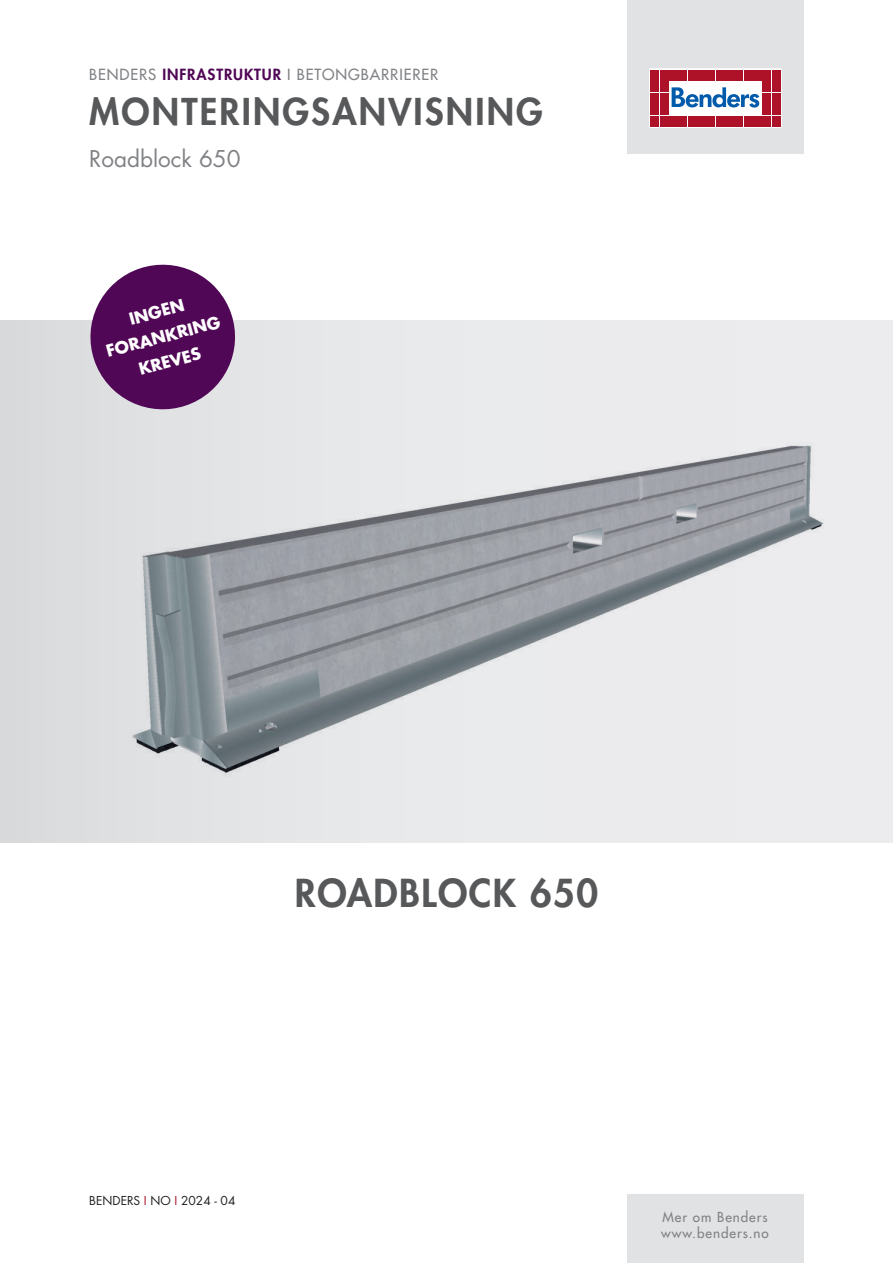
<style>
.page{position:relative;width:893px;height:1263px;background:#fff}
.page>*{position:absolute;margin:0;border:0;box-sizing:border-box;transform-origin:0 0}
.t1{font:800 37.5px "Futura Std";letter-spacing:.04em;color:#57585a}
.t2{font:800 36px "Futura Std";letter-spacing:.06em;color:#57585a}
.t3{font:22.5px "Futura Std";color:#808285}
.t4{font:700 16.2px/25.5px "Futura Std";color:#fff;text-align:center}
.t5{font:500 15px "Futura Std";letter-spacing:.06em;color:#808285}
.t6{font:500 13.5px/16.2px "Futura Std";letter-spacing:.07em;color:#808285}
.t7{font:12px "Futura Std";color:#231f20}
.s1{font-weight:800;color:#500755}
.s2{color:#ae1229}
</style>
<div class="page">
<div style="left:627px;top:0;width:177px;height:153px;background:#e1e2e4"></div>
<svg style="left:651px;top:71px;width:128px;height:55px;background:#eed1d5"></svg>
<div style="left:649px;top:69px;width:132px;height:59px;border:1px solid #fff"></div>
<div style="left:651px;top:70px;width:8px;height:10px;background:#ae1229"></div>
<div style="left:660px;top:70px;width:8px;height:10px;background:#ae1229"></div>
<div style="left:651px;top:81px;width:8px;height:11px;background:#ae1229"></div>
<div style="left:660px;top:81px;width:8px;height:11px;background:#ae1229"></div>
<div style="left:651px;top:93px;width:8px;height:10px;background:#ae1229"></div>
<div style="left:660px;top:93px;width:8px;height:10px;background:#ae1229"></div>
<div style="left:651px;top:104px;width:8px;height:11px;background:#ae1229"></div>
<div style="left:660px;top:104px;width:8px;height:11px;background:#ae1229"></div>
<div style="left:651px;top:116px;width:8px;height:10px;background:#ae1229"></div>
<div style="left:660px;top:116px;width:8px;height:10px;background:#ae1229"></div>
<div style="left:669px;top:70px;width:8px;height:10px;background:#ae1229"></div>
<div style="left:679px;top:70px;width:8px;height:10px;background:#ae1229"></div>
<div style="left:688px;top:70px;width:8px;height:10px;background:#ae1229"></div>
<div style="left:697px;top:70px;width:9px;height:10px;background:#ae1229"></div>
<div style="left:707px;top:70px;width:8px;height:10px;background:#ae1229"></div>
<div style="left:716px;top:70px;width:8px;height:10px;background:#ae1229"></div>
<div style="left:725px;top:70px;width:9px;height:10px;background:#ae1229"></div>
<div style="left:735px;top:70px;width:8px;height:10px;background:#ae1229"></div>
<div style="left:744px;top:70px;width:8px;height:10px;background:#ae1229"></div>
<div style="left:753px;top:70px;width:9px;height:10px;background:#ae1229"></div>
<div style="left:669px;top:116px;width:8px;height:10px;background:#ae1229"></div>
<div style="left:679px;top:116px;width:8px;height:10px;background:#ae1229"></div>
<div style="left:688px;top:116px;width:8px;height:10px;background:#ae1229"></div>
<div style="left:697px;top:116px;width:9px;height:10px;background:#ae1229"></div>
<div style="left:707px;top:116px;width:8px;height:10px;background:#ae1229"></div>
<div style="left:716px;top:116px;width:8px;height:10px;background:#ae1229"></div>
<div style="left:725px;top:116px;width:9px;height:10px;background:#ae1229"></div>
<div style="left:735px;top:116px;width:8px;height:10px;background:#ae1229"></div>
<div style="left:744px;top:116px;width:8px;height:10px;background:#ae1229"></div>
<div style="left:753px;top:116px;width:9px;height:10px;background:#ae1229"></div>
<div style="left:763px;top:70px;width:8px;height:10px;background:#ae1229"></div>
<div style="left:772px;top:70px;width:8px;height:10px;background:#ae1229"></div>
<div style="left:763px;top:81px;width:8px;height:11px;background:#ae1229"></div>
<div style="left:772px;top:81px;width:8px;height:11px;background:#ae1229"></div>
<div style="left:763px;top:93px;width:8px;height:10px;background:#ae1229"></div>
<div style="left:772px;top:93px;width:8px;height:10px;background:#ae1229"></div>
<div style="left:763px;top:104px;width:8px;height:11px;background:#ae1229"></div>
<div style="left:772px;top:104px;width:8px;height:11px;background:#ae1229"></div>
<div style="left:763px;top:116px;width:8px;height:10px;background:#ae1229"></div>
<div style="left:772px;top:116px;width:8px;height:10px;background:#ae1229"></div>
<svg style="left:672px;top:87px;width:87px;height:21px;background:#90b6d9"></svg>
<div style="left:627px;top:1195px;width:177px;height:68px;background:#e1e2e4"></div>
<div style="left:0;top:320px;width:893px;height:523px;background:linear-gradient(to right,#dedfe1,#f0f0f1)"></div>
<img style="left:32px;top:320px;width:851px;height:509px">
<svg style="left:83px;top:264px;width:160px;height:153px;background:#835287"></svg>
<p class="t5" style="left:89px;top:65px;width:351px">BENDERS <span class="s1">INFRASTRUKTUR</span> I BETONGBARRIERER</p>
<h2 class="t2" style="left:89px;top:89px;width:455px">MONTERINGSANVISNING</h2>
<h3 class="t3" style="left:89px;top:145px;width:153px">Roadblock 650</h3>
<p class="t4" style="left:97px;top:314px;width:119px;rotate:-15deg">INGEN<br>FORANKRING<br>KREVES</p>
<h1 class="t1" style="left:295px;top:869px;width:305px">ROADBLOCK 650</h1>
<p class="t7" style="left:89px;top:1193px;width:148px">BENDERS <span class="s2">I</span> NO <span class="s2">I</span> 2024 - 04</p>
<p class="t6" style="left:661px;top:1209px;width:109px">Mer om Benders www.benders.no</p>
</div>
